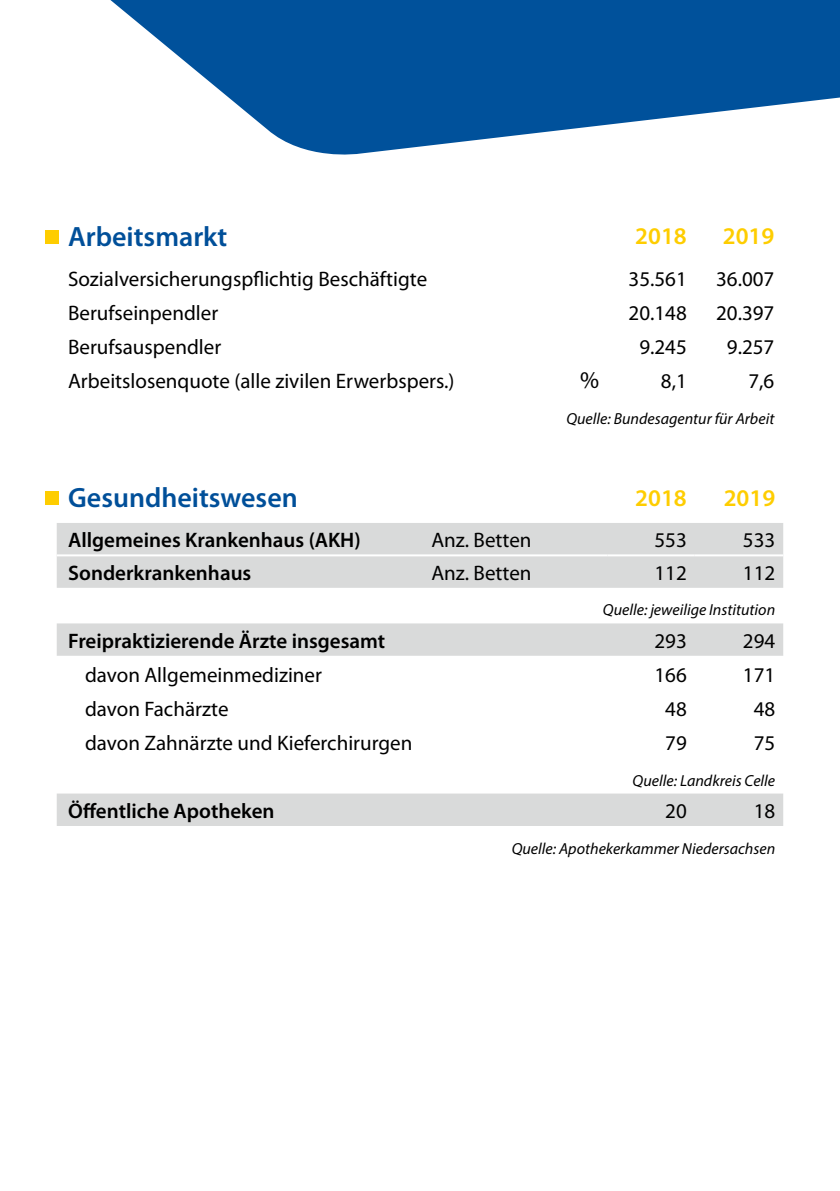
<style>
.page{position:relative;width:840px;height:1191px;background:#fff}
.page>*{position:absolute;margin:0;border:0;box-sizing:border-box;transform-origin:0 0}
.t1{font:600 28px "Myriad Pro";color:#004f99}
.t2{font:600 24px "Myriad Pro";color:#fecd00}
.t3{font:24px "Myriad Pro";color:#000}
.t4{font:21px "Myriad Pro";color:#000}
.t5{font:600 21px "Myriad Pro";color:#000}
.t6{font:italic 16px "Myriad Pro";color:#000}
</style>
<div class="page">
<svg style="left:110px;top:0;width:729px;height:155px;fill:#00519b"></svg>
<svg style="left:57px;top:523px;width:725px;height:303px;fill:#d9dada"></svg>
<svg style="left:57px;top:656px;width:725px;height:102px"></svg>
<svg style="left:57px;top:689px;width:725px;height:1px"></svg>
<svg style="left:57px;top:723px;width:725px;height:1px"></svg>
<hr style="left:57px;top:554px;width:363px;height:2px;background:#fff">
<hr style="left:420px;top:554px;width:187px;height:2px;background:#fff">
<hr style="left:607px;top:554px;width:87px;height:2px;background:#fff">
<hr style="left:694px;top:554px;width:88px;height:2px;background:#fff">
<div style="left:45px;top:492px;width:14px;height:13px;background:#fecd00"></div>
<div style="left:45px;top:230px;width:14px;height:14px;background:#fecd00"></div>
<h1 class="t1" style="left:68px;top:219px;width:161px">Arbeitsmarkt</h1>
<p class="t2" style="left:635px;top:221px;width:53px">2018</p>
<p class="t2" style="left:722px;top:221px;width:53px">2019</p>
<p class="t4" style="left:68px;top:266px;width:360px">Sozialversicherungspflichtig Beschäftigte</p>
<p class="t4" style="left:628px;top:266px;width:60px">35.561</p>
<p class="t4" style="left:715px;top:266px;width:60px">36.007</p>
<p class="t4" style="left:68px;top:300px;width:152px">Berufseinpendler</p>
<p class="t4" style="left:628px;top:300px;width:60px">20.148</p>
<p class="t4" style="left:715px;top:300px;width:60px">20.397</p>
<p class="t4" style="left:68px;top:334px;width:155px">Berufsauspendler</p>
<p class="t4" style="left:639px;top:334px;width:49px">9.245</p>
<p class="t4" style="left:726px;top:334px;width:49px">9.257</p>
<p class="t4" style="left:68px;top:368px;width:388px">Arbeitslosenquote (alle zivilen Erwerbspers.)</p>
<p class="t3" style="left:580px;top:365px;width:21px">%</p>
<p class="t4" style="left:660px;top:368px;width:27px">8,1</p>
<p class="t4" style="left:748px;top:368px;width:27px">7,6</p>
<p class="t6" style="left:566px;top:408px;width:209px">Quelle: Bundesagentur für Arbeit</p>
<h1 class="t1" style="left:68px;top:480px;width:231px">Gesundheitswesen</h1>
<p class="t2" style="left:635px;top:482px;width:53px">2018</p>
<p class="t2" style="left:723px;top:482px;width:53px">2019</p>
<p class="t5" style="left:68px;top:527px;width:294px">Allgemeines Krankenhaus (AKH)</p>
<p class="t4" style="left:431px;top:527px;width:102px">Anz. Betten</p>
<p class="t4" style="left:654px;top:527px;width:34px">553</p>
<p class="t4" style="left:742px;top:527px;width:34px">533</p>
<p class="t5" style="left:68px;top:559px;width:185px">Sonderkrankenhaus</p>
<p class="t4" style="left:431px;top:560px;width:102px">Anz. Betten</p>
<p class="t4" style="left:654px;top:560px;width:34px">112</p>
<p class="t4" style="left:742px;top:560px;width:34px">112</p>
<p class="t6" style="left:602px;top:600px;width:174px">Quelle: jeweilige Institution</p>
<p class="t5" style="left:68px;top:627px;width:318px">Freipraktizierende Ärzte insgesamt</p>
<p class="t4" style="left:654px;top:628px;width:34px">293</p>
<p class="t4" style="left:742px;top:628px;width:34px">294</p>
<p class="t4" style="left:85px;top:662px;width:238px">davon Allgemeinmediziner</p>
<p class="t4" style="left:654px;top:662px;width:34px">166</p>
<p class="t4" style="left:742px;top:662px;width:34px">171</p>
<p class="t4" style="left:85px;top:696px;width:145px">davon Fachärzte</p>
<p class="t4" style="left:665px;top:696px;width:23px">48</p>
<p class="t4" style="left:753px;top:696px;width:23px">48</p>
<p class="t4" style="left:85px;top:730px;width:328px">davon Zahnärzte und Kieferchirurgen</p>
<p class="t4" style="left:665px;top:730px;width:23px">79</p>
<p class="t4" style="left:753px;top:730px;width:23px">75</p>
<p class="t6" style="left:632px;top:770px;width:144px">Quelle: Landkreis Celle</p>
<p class="t5" style="left:68px;top:797px;width:208px">Öffentliche Apotheken</p>
<p class="t4" style="left:665px;top:798px;width:23px">20</p>
<p class="t4" style="left:753px;top:798px;width:23px">18</p>
<p class="t6" style="left:511px;top:838px;width:265px">Quelle: Apothekerkammer Niedersachsen</p>
</div>
